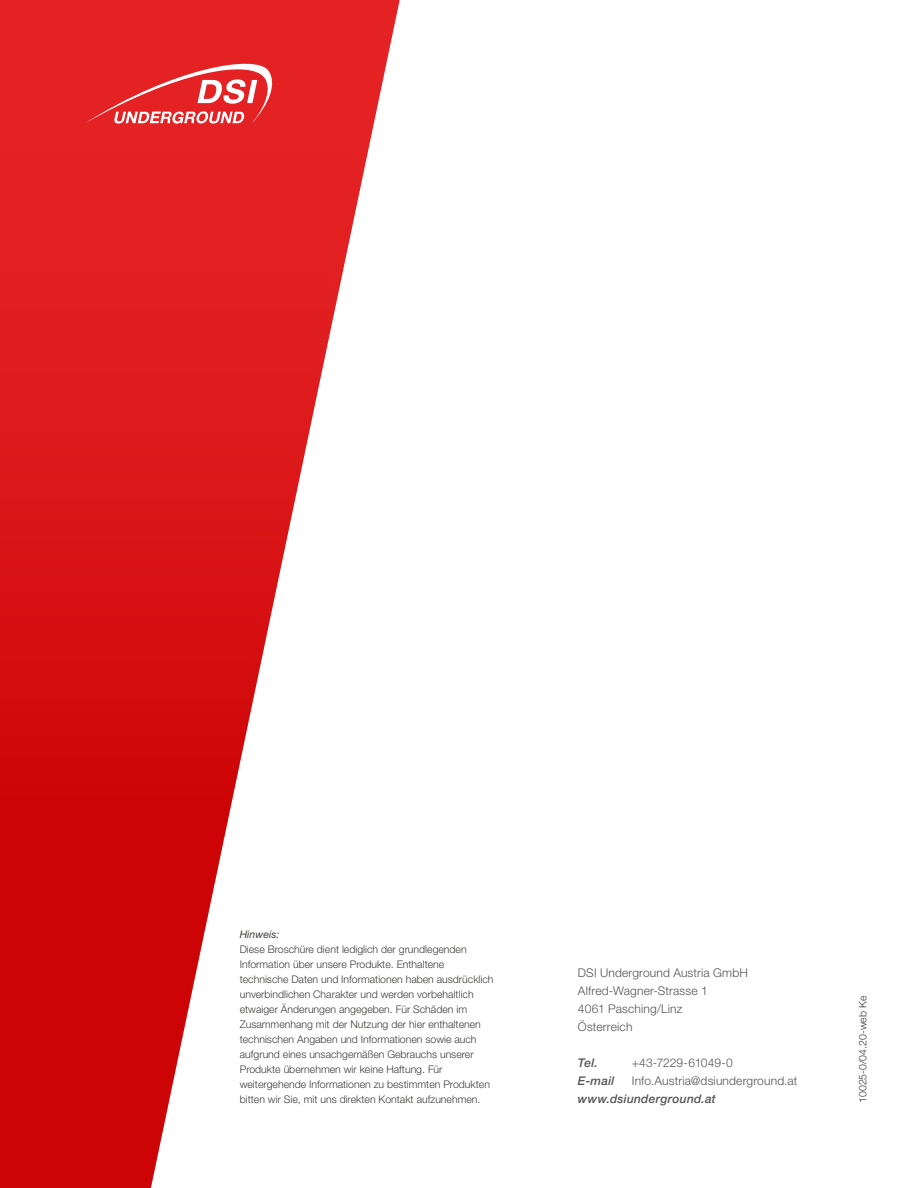
<style>
.page{position:relative;width:918px;height:1188px;background:#fff}
.page>*{position:absolute;margin:0;border:0;box-sizing:border-box;transform-origin:0 0}
.t1{font:300 12px/18px "Helvetica Neue LT Pro";letter-spacing:.015em;color:#555454}
.t2{font:italic 500 12px "Helvetica Neue LT Pro";letter-spacing:.02em;color:#555454}
.t3{font:300 10.5px/15px "Helvetica Neue LT Pro";color:#3c3c3b}
.t4{font:italic 10.5px "Helvetica Neue LT Pro";color:#3c3c3b}
</style>
<div class="page">
<svg style="left:0;top:0;width:400px;height:1188px"></svg>
<svg style="left:85px;top:53px;width:192px;height:71px;background:#e84648"></svg>
<p class="t4" style="left:240px;top:928px;width:41px">Hinweis:</p>
<p class="t3" style="left:240px;top:942px;width:255px">Diese Broschüre dient lediglich der grundlegenden Information über unsere Produkte. Enthaltene technische Daten und Informationen haben ausdrücklich unverbindlichen Charakter und werden vorbehaltlich etwaiger Änderungen angegeben. Für Schäden im Zusammenhang mit der Nutzung der hier enthaltenen technischen Angaben und Informationen sowie auch aufgrund eines unsachgemäßen Gebrauchs unserer Produkte übernehmen wir keine Haftung. Für weitergehende Informationen zu bestimmten Produkten bitten wir Sie, mit uns direkten Kontakt aufzunehmen.</p>
<p class="t1" style="left:578px;top:963px;width:171px">DSI Underground Austria GmbH<br>Alfred-Wagner-Strasse 1<br>4061 Pasching/Linz<br>Österreich</p>
<p class="t2" style="left:578px;top:1055px;width:21px">Tel.</p>
<p class="t1" style="left:632px;top:1053px;width:102px">+43-7229-61049-0</p>
<p class="t2" style="left:578px;top:1073px;width:38px">E-mail</p>
<p class="t1" style="left:632px;top:1071px;width:167px">Info.Austria@dsiunderground.at</p>
<p class="t2" style="left:578px;top:1091px;width:139px">www.dsiunderground.at</p>
<p class="t3" style="left:855px;top:1103px;width:108px;rotate:-90deg">10025-0/04.20-web Ke</p>
</div>
